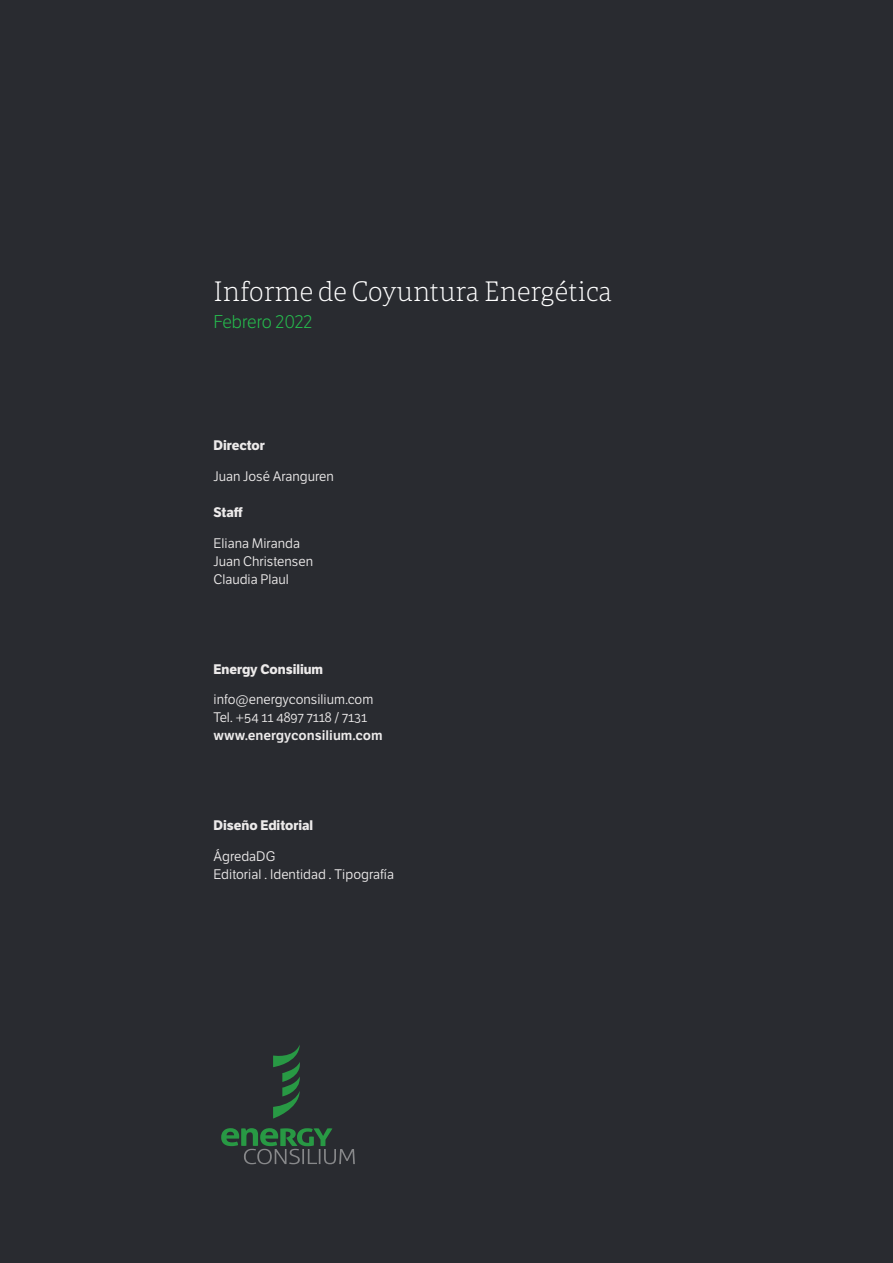
<style>
.page{position:relative;width:893px;height:1263px;background:#292b30}
.page>*{position:absolute;margin:0;border:0;box-sizing:border-box;transform-origin:0 0}
.t1{font:27px "Portada Th";color:#fff}
.t2{font:300 18px "LFT Etica";letter-spacing:-.02em;color:#26ba4d}
.t3{font:13.5px/18px "LFT Etica";color:#eceaea}
.t4{font:700 13.5px "LFT Etica";color:#eceaea}
.t5{font:13.5px "LFT Etica SB";color:#eceaea}
</style>
<div class="page">
<svg style="left:273px;top:1045px;width:27px;height:73px"></svg>
<svg style="left:221px;top:1128px;width:134px;height:36px"></svg>
<h1 class="t1" style="left:214px;top:273px;width:400px">Informe de Coyuntura Energética</h1>
<h2 class="t2" style="left:214px;top:312px;width:101px">Febrero 2022</h2>
<p class="t4" style="left:214px;top:437px;width:53px">Director</p>
<p class="t3" style="left:214px;top:467px;width:122px">Juan José Aranguren</p>
<p class="t4" style="left:214px;top:504px;width:31px">Staff</p>
<p class="t3" style="left:214px;top:534px;width:101px">Eliana Miranda<br>Juan Christensen<br>Claudia Plaul</p>
<p class="t4" style="left:214px;top:661px;width:111px">Energy Consilium</p>
<p class="t3" style="left:214px;top:691px;width:161px">info@energyconsilium.com<br>Tel. +54 11 4897 7118 / 7131</p>
<p class="t5" style="left:214px;top:727px;width:171px">www.energyconsilium.com</p>
<p class="t4" style="left:214px;top:817px;width:101px">Diseño Editorial</p>
<p class="t3" style="left:214px;top:848px;width:182px">ÁgredaDG<br>Editorial . Identidad . Tipografía</p>
</div>
